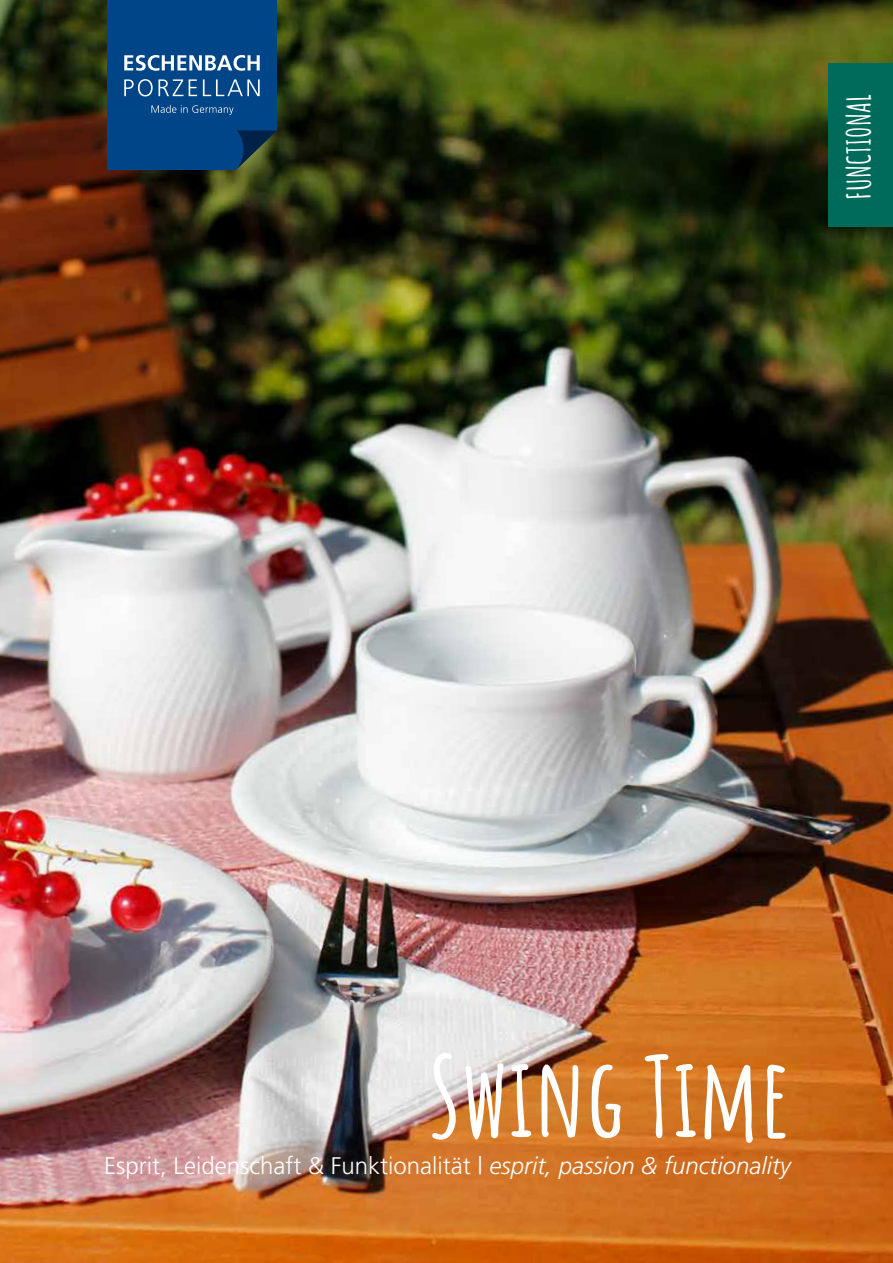
<style>
.page{position:relative;width:893px;height:1263px;background:#fff}
.page>*{position:absolute;margin:0;border:0;box-sizing:border-box;transform-origin:0 0}
.t1{font:700 109.95px "Amatic SC";color:#fff}
.t2{font:700 32.1px "Amatic SC";color:#fff}
.t3{font:300 24px "Frutiger";color:#fff}
.s1{font-style:italic}
</style>
<div class="page">
<img style="left:0;top:0;width:893px;height:1263px">
<div style="left:829px;top:63px;width:64px;height:164px;background:#006a5b"></div>
<svg style="left:107px;top:0;width:170px;height:170px"></svg>
<h2 class="t2" style="left:834px;top:200px;width:107px;rotate:-90deg">FUNCTIONAL</h2>
<h1 class="t1" style="left:428px;top:1012px;width:364px">Swing Time</h1>
<p class="t3" style="left:104px;top:1152px;width:688px">Esprit, Leidenschaft &amp; Funktionalität | <span class="s1">esprit, passion &amp; functionality</span></p>
</div>
